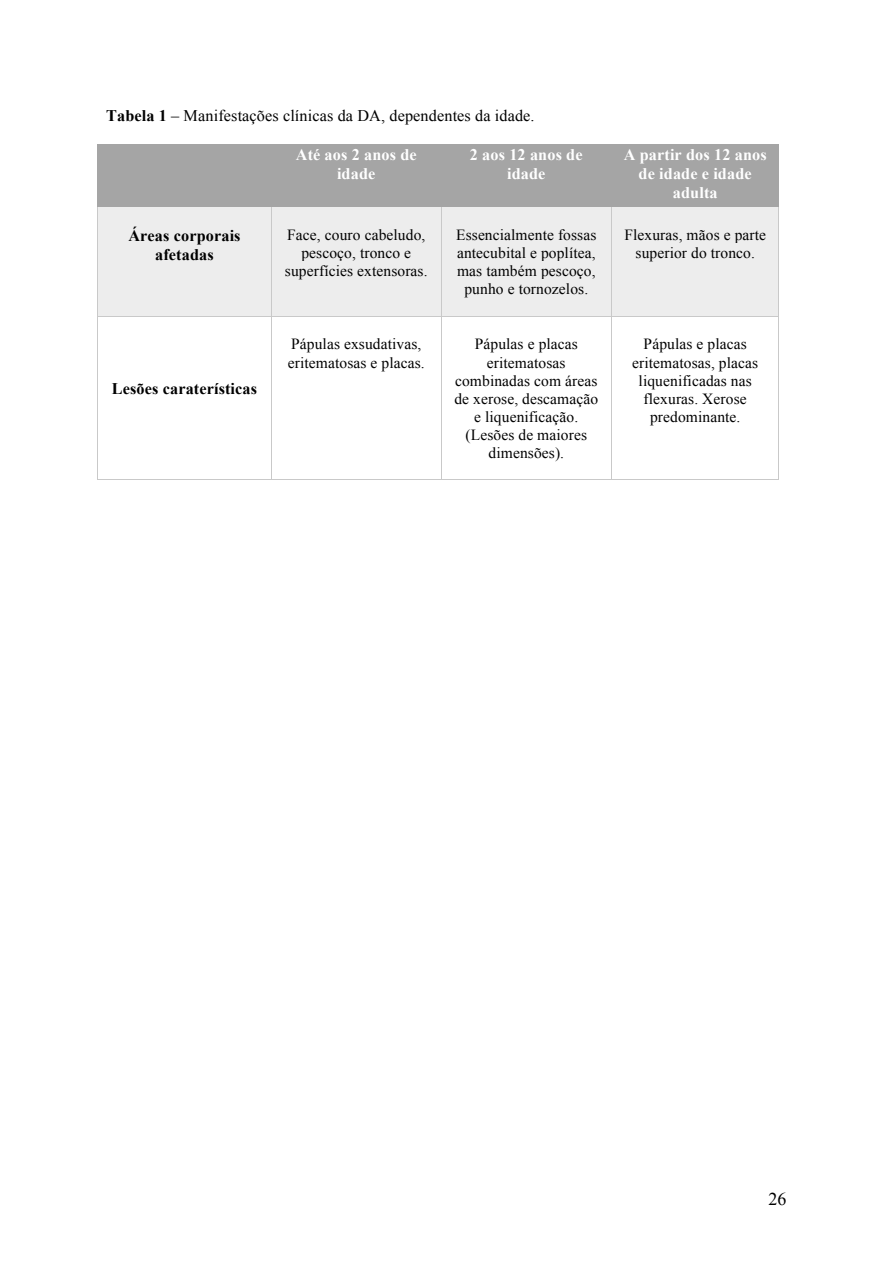
<style>
.page{position:relative;width:893px;height:1263px;background:#fff}
.page>*{position:absolute;margin:0;border:0;box-sizing:border-box;transform-origin:0 0}
.t1{font:18px "Times New Roman";color:#000}
.t2{font:700 16.2px/19px "Times New Roman";letter-spacing:.01em;color:#fff;text-align:center}
.t3{font:16.2px "Times New Roman";letter-spacing:.01em;color:#000}
.t4{font:700 16.2px/19px "Times New Roman";letter-spacing:.01em;color:#000;text-align:center}
.t5{font:15.45px/18.1px "Times New Roman";letter-spacing:.01em;color:#000;text-align:center}
.s1{font-weight:700}
</style>
<div class="page">
<div style="left:99px;top:145px;width:172px;height:61px;background:#a5a5a5"></div>
<div style="left:271px;top:145px;width:170px;height:61px;background:#a5a5a5"></div>
<div style="left:441px;top:145px;width:170px;height:61px;background:#a5a5a5"></div>
<div style="left:611px;top:145px;width:168px;height:61px;background:#a5a5a5"></div>
<hr style="left:98px;top:144px;width:173px;height:1px;background:#a5a5a5">
<hr style="left:272px;top:144px;width:169px;height:1px;background:#a5a5a5">
<hr style="left:442px;top:144px;width:169px;height:1px;background:#a5a5a5">
<hr style="left:612px;top:144px;width:166px;height:1px;background:#a5a5a5">
<hr style="left:97px;top:145px;width:1px;height:61px;background:#a5a5a5">
<div style="left:99px;top:207px;width:172px;height:109px;background:#ededed"></div>
<div style="left:271px;top:207px;width:170px;height:109px;background:#ededed"></div>
<div style="left:441px;top:207px;width:169px;height:109px;background:#ededed"></div>
<div style="left:612px;top:207px;width:167px;height:109px;background:#ededed"></div>
<hr style="left:98px;top:206px;width:173px;height:1px;background:#a5a5a5">
<hr style="left:272px;top:206px;width:169px;height:1px;background:#a5a5a5">
<hr style="left:442px;top:206px;width:168px;height:1px;background:#a5a5a5">
<hr style="left:612px;top:206px;width:166px;height:1px;background:#a5a5a5">
<hr style="left:97px;top:207px;width:1px;height:109px;background:#c9c9c9">
<hr style="left:271px;top:207px;width:1px;height:109px;background:#c9c9c9">
<hr style="left:441px;top:207px;width:1px;height:109px;background:#c9c9c9">
<hr style="left:610px;top:207px;width:1px;height:109px;background:#c9c9c9">
<hr style="left:778px;top:207px;width:1px;height:109px;background:#c9c9c9">
<hr style="left:98px;top:316px;width:173px;height:1px;background:#c9c9c9">
<hr style="left:271px;top:316px;width:170px;height:1px;background:#c9c9c9">
<hr style="left:441px;top:316px;width:169px;height:1px;background:#c9c9c9">
<hr style="left:611px;top:316px;width:167px;height:1px;background:#c9c9c9">
<hr style="left:97px;top:316px;width:1px;height:164px;background:#c9c9c9">
<hr style="left:98px;top:480px;width:173px;height:1px;background:#c9c9c9">
<hr style="left:271px;top:316px;width:1px;height:164px;background:#c9c9c9">
<hr style="left:271px;top:480px;width:170px;height:1px;background:#c9c9c9">
<hr style="left:441px;top:316px;width:1px;height:164px;background:#c9c9c9">
<hr style="left:441px;top:480px;width:169px;height:1px;background:#c9c9c9">
<hr style="left:610px;top:316px;width:1px;height:164px;background:#c9c9c9">
<hr style="left:611px;top:480px;width:167px;height:1px;background:#c9c9c9">
<hr style="left:778px;top:316px;width:1px;height:164px;background:#c9c9c9">
<p class="t3" style="left:106px;top:107px;width:430px"><span class="s1">Tabela 1</span> – Manifestações clínicas da DA, dependentes da idade.</p>
<p class="t2" style="left:296px;top:145px;width:122px">Até aos 2 anos de idade</p>
<p class="t2" style="left:470px;top:145px;width:114px">2 aos 12 anos de idade</p>
<p class="t2" style="left:623px;top:145px;width:144px">A partir dos 12 anos de idade e idade adulta</p>
<p class="t4" style="left:128px;top:226px;width:114px">Áreas corporais afetadas</p>
<p class="t5" style="left:285px;top:226px;width:144px">Face, couro cabeludo, pescoço, tronco e superfícies extensoras.</p>
<p class="t5" style="left:456px;top:226px;width:142px">Essencialmente fossas antecubital e poplítea, mas também pescoço, punho e tornozelos.</p>
<p class="t5" style="left:624px;top:226px;width:143px">Flexuras, mãos e parte superior do tronco.</p>
<p class="t4" style="left:112px;top:379px;width:147px">Lesões caraterísticas</p>
<p class="t5" style="left:288px;top:335px;width:138px;text-align:left">Pápulas exsudativas, eritematosas e placas.</p>
<p class="t5" style="left:454px;top:335px;width:145px">Pápulas e placas eritematosas combinadas com áreas de xerose, descamação e liquenificação. (Lesões de maiores dimensões).</p>
<p class="t5" style="left:632px;top:335px;width:127px">Pápulas e placas eritematosas, placas liquenificadas nas flexuras. Xerose predominante.</p>
<p class="t1" style="left:768px;top:1189px;width:19px">26</p>
</div>
